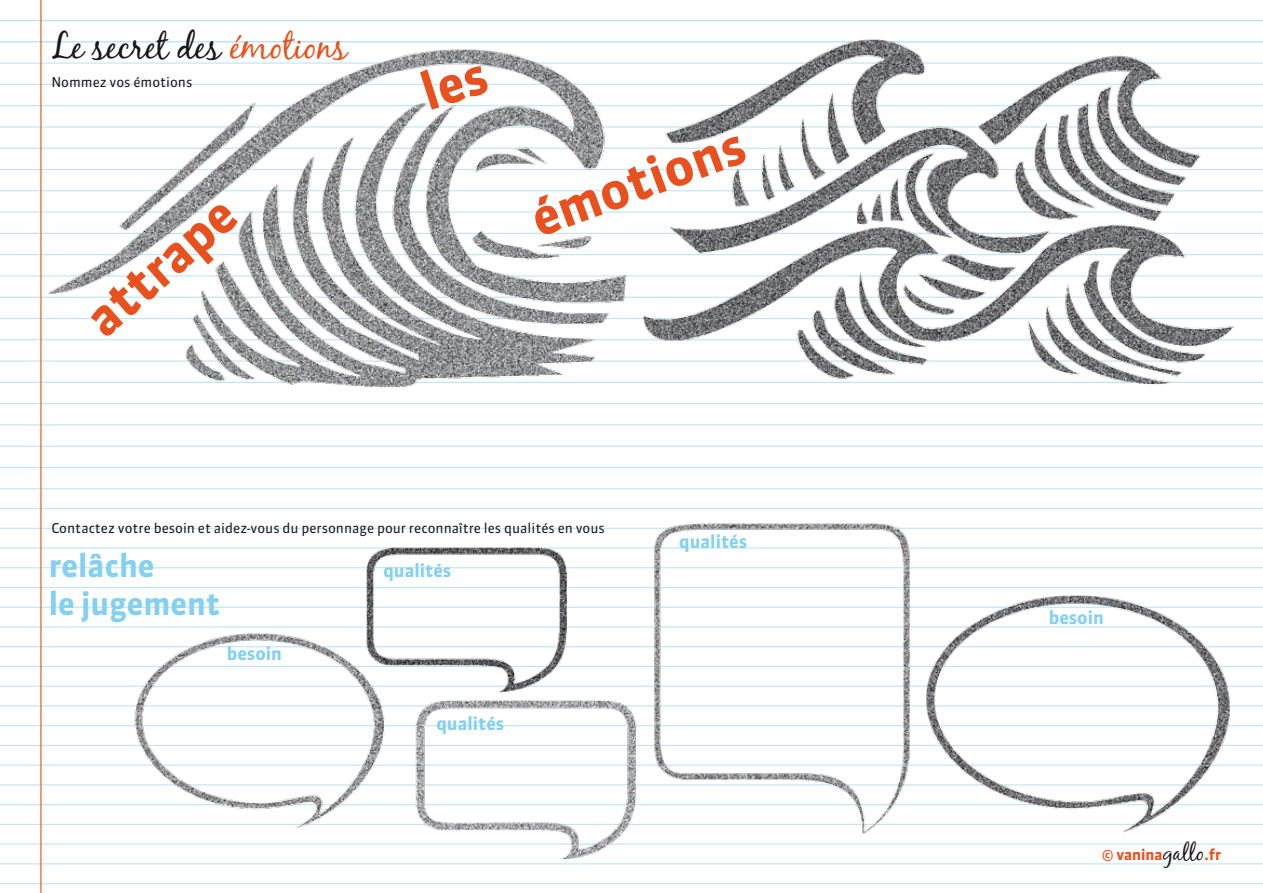
<style>
.page{position:relative;width:1263px;height:893px;background:#fff}
.page>*{position:absolute;margin:0;border:0;box-sizing:border-box;transform-origin:0 0}
.t1{font:700 51.3px "Sanuk";color:#e8511e}
.t2{font:36px "Black Jack";color:#1a171c}
.t3{font:700 31.5px/37.8px "Sanuk";color:#84d0f0}
.t4{font:700 18px "Sanuk";color:#84d0f0}
.t5{font:700 15px "Sanuk";color:#e8511e}
.t6{font:13.5px "Sanuk";color:#1a171c}
.s1{color:#e8511e}
.s2{font-family:"Black Jack";font-weight:400;font-size:22.5px;color:#1a171c}
</style>
<div class="page">
<hr style="left:0;top:446px;width:1263px;height:1px;background:#bde4f7">
<hr style="left:0;top:467px;width:1263px;height:1px;background:#bde4f7">
<hr style="left:0;top:488px;width:1263px;height:1px;background:#bde4f7">
<hr style="left:0;top:508px;width:1263px;height:1px;background:#bde4f7">
<hr style="left:0;top:528px;width:1263px;height:1px;background:#bde4f7">
<hr style="left:0;top:547px;width:1263px;height:2px;background:#bde4f7">
<hr style="left:0;top:567px;width:1263px;height:1px;background:#bde4f7">
<hr style="left:0;top:587px;width:1263px;height:1px;background:#bde4f7">
<hr style="left:0;top:607px;width:1263px;height:1px;background:#bde4f7">
<hr style="left:0;top:626px;width:1263px;height:2px;background:#bde4f7">
<hr style="left:0;top:646px;width:1263px;height:1px;background:#bde4f7">
<hr style="left:0;top:666px;width:1263px;height:1px;background:#bde4f7">
<hr style="left:0;top:686px;width:1263px;height:1px;background:#bde4f7">
<hr style="left:0;top:705px;width:1263px;height:1px;background:#bde4f7">
<hr style="left:0;top:725px;width:1263px;height:1px;background:#bde4f7">
<hr style="left:0;top:745px;width:1263px;height:1px;background:#bde4f7">
<hr style="left:0;top:765px;width:1263px;height:1px;background:#bde4f7">
<hr style="left:0;top:784px;width:1263px;height:1px;background:#bde4f7">
<hr style="left:0;top:804px;width:1263px;height:1px;background:#bde4f7">
<hr style="left:0;top:824px;width:1263px;height:1px;background:#bde4f7">
<hr style="left:0;top:844px;width:1263px;height:1px;background:#bde4f7">
<hr style="left:0;top:863px;width:1263px;height:1px;background:#bde4f7">
<hr style="left:0;top:883px;width:1263px;height:1px;background:#bde4f7">
<hr style="left:40px;top:0;width:2px;height:893px;background:#e8511e">
<img style="left:680px;top:19px;width:583px;height:407px">
<img style="left:0;top:0;width:680px;height:440px">
<img style="left:362px;top:764px;width:239px;height:121px">
<img style="left:313px;top:527px;width:288px;height:200px">
<img style="left:601px;top:488px;width:362px;height:397px">
<img style="left:872px;top:541px;width:391px;height:344px">
<img style="left:81px;top:580px;width:357px;height:301px">
<svg style="left:420px;top:65px;width:70px;height:45px"></svg>
<h2 class="t2" style="left:51px;top:25px;width:297px">Le secret des <span class="s1">émotions</span></h2>
<p class="t6" style="left:51px;top:74px;width:143px">Nommez vos émotions</p>
<h1 class="t1" style="left:72px;top:301px;width:182px;rotate:-41deg">attrape</h1>
<h1 class="t1" style="left:522px;top:190px;width:225px;rotate:-20deg">émotions</h1>
<p class="t6" style="left:51px;top:520px;width:555px">Contactez votre besoin et aidez-vous du personnage pour reconnaître les qualités en vous</p>
<h3 class="t3" style="left:49px;top:546px;width:173px">relâche<br>le jugement</h3>
<h3 class="t4" style="left:383px;top:559px;width:69px">qualités</h3>
<h3 class="t4" style="left:227px;top:643px;width:56px">besoin</h3>
<h3 class="t4" style="left:436px;top:713px;width:69px">qualités</h3>
<h3 class="t4" style="left:679px;top:530px;width:69px">qualités</h3>
<h3 class="t4" style="left:1049px;top:606px;width:56px">besoin</h3>
<p class="t5" style="left:1102px;top:845px;width:121px">© vanina<span class="s2">gallo</span>.fr</p>
</div>
